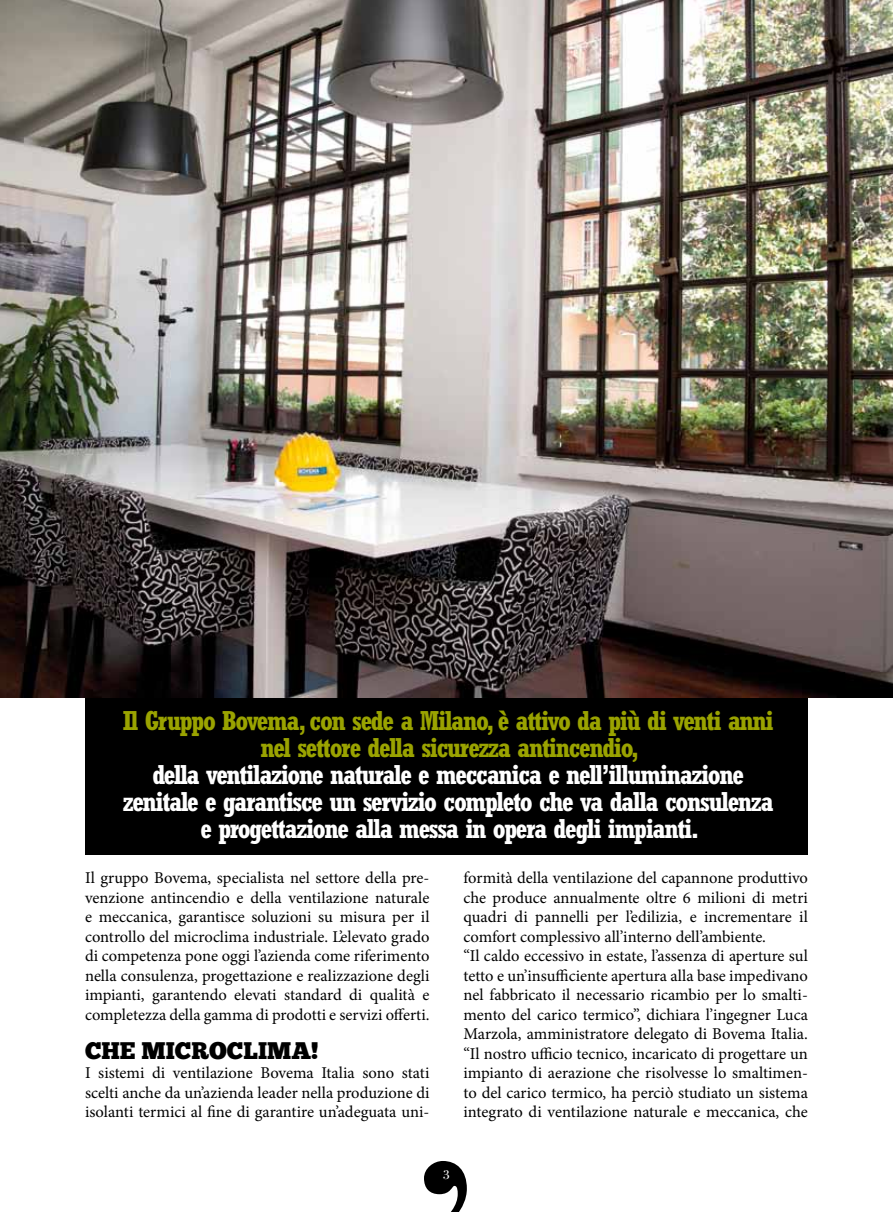
<style>
.page{position:relative;width:893px;height:1212px;background:#fff}
.page>*{position:absolute;margin:0;border:0;box-sizing:border-box;transform-origin:0 0}
.t1{font:700 condensed 27px/27px "Rockwell Std";letter-spacing:-.05em;color:#fff;text-align:center}
.t2{font:700 condensed 27px/27px "Rockwell Std";letter-spacing:-.05em;color:#9aa300;text-align:center}
.t3{font:24px "Chunk Five";color:#000}
.t4{font:16.5px/19.5px "Minion Pro";color:#000;text-align:justify}
.t5{font:13.5px "Bodoni Std";color:#fff}
</style>
<div class="page">
<div style="left:86px;top:665px;width:722px;height:189px;background:#000"></div>
<svg style="left:424px;top:1161px;width:43px;height:51px"></svg>
<img style="left:0;top:0;width:893px;height:697px">
<h1 class="t2" style="left:123px;top:707px;width:653px">Il Gruppo Bovema, con sede a Milano, è attivo da più di venti anni nel settore della sicurezza antincendio,</h1>
<h1 class="t1" style="left:123px;top:761px;width:652px">della ventilazione naturale e meccanica e nell’illuminazione zenitale e garantisce un servizio completo che va dalla consulenza e progettazione alla messa in opera degli impianti.</h1>
<p class="t4" style="left:85px;top:868px;width:346px">Il gruppo Bovema, specialista nel settore della pre&shy;venzione antincendio e della ventilazione naturale e meccanica, garantisce soluzioni su misura per il controllo del microclima industriale. L’elevato grado di competenza pone oggi l’azienda come riferimento nella consulenza, progettazione e realizzazione degli impianti, garantendo elevati standard di qualità e completezza della gamma di prodotti e servizi offerti.</p>
<h2 class="t3" style="left:85px;top:1039px;width:235px">CHE MICROCLIMA!</h2>
<p class="t4" style="left:85px;top:1063px;width:346px">I sistemi di ventilazione Bovema Italia sono stati scelti anche da un’azienda leader nella produzione di isolanti termici al fine di garantire un’adeguata uni-</p>
<p class="t4" style="left:463px;top:868px;width:346px;text-align:left">formità della ventilazione del capannone produttivo che produce annualmente oltre 6 milioni di metri quadri di pannelli per l’edilizia, e incrementare il comfort complessivo all’interno dell’ambiente.<br>“Il caldo eccessivo in estate, l’assenza di aperture sul tetto e un’insufficiente apertura alla base impedivano nel fabbricato il necessario ricambio per lo smalti&shy;mento del carico termico”, dichiara l’ingegner Luca Marzola, amministratore delegato di Bovema Italia. “Il nostro ufficio tecnico, incaricato di progettare un impianto di aerazione che risolvesse lo smaltimen&shy;to del carico termico, ha perciò studiato un sistema integrato di ventilazione naturale e meccanica, che</p>
<p class="t5" style="left:443px;top:1166px;width:8px">3</p>
</div>
